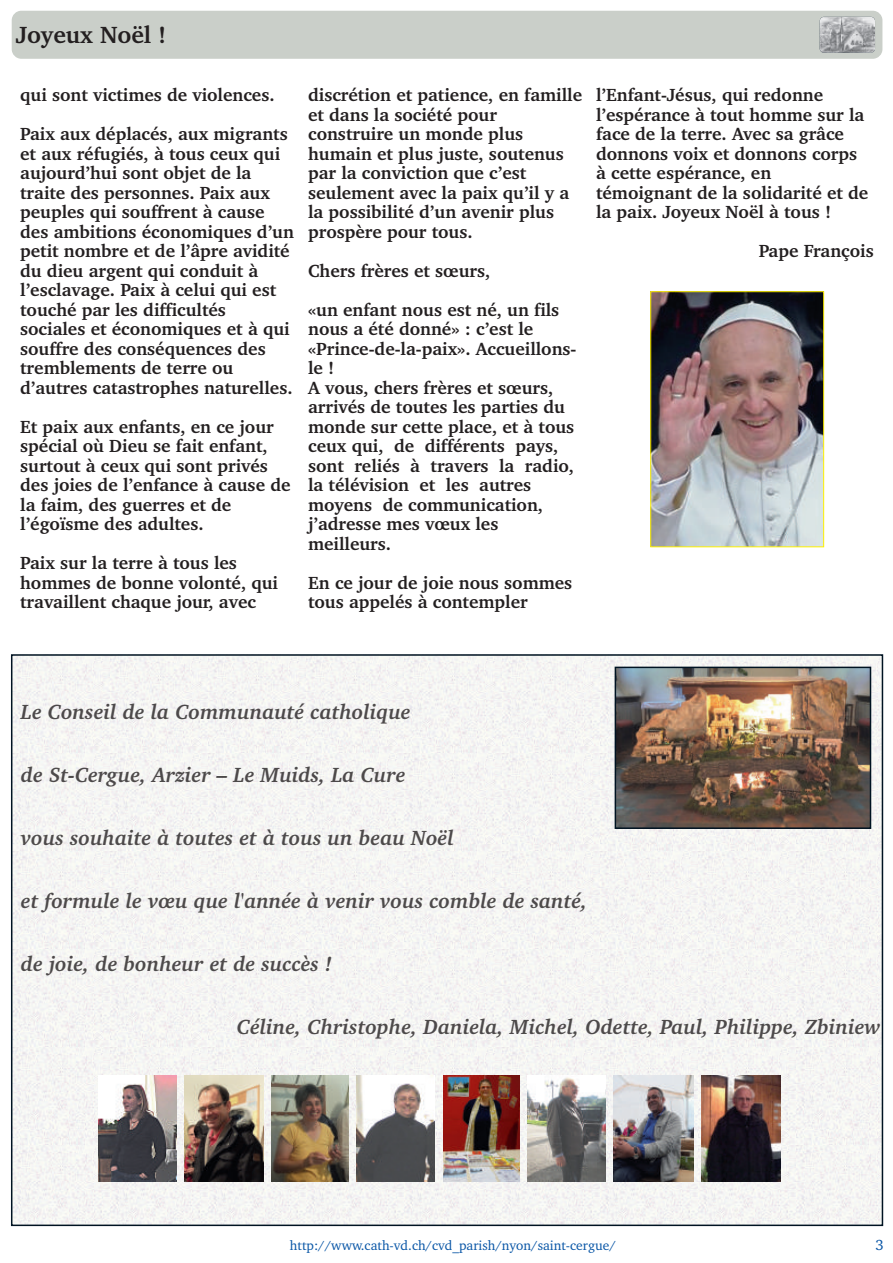
<style>
.page{position:relative;width:893px;height:1263px;background:#fff}
.page>*{position:absolute;margin:0;border:0;box-sizing:border-box;transform-origin:0 0}
.t1{font:700 24px "Charter BT";color:#231f20}
.t2{font:italic 700 21px "Charter BT";color:rgb(35 31 32/.8)}
.t3{font:700 18px/19.5px "Charter BT";color:#231f20}
.t4{font:15px "Charter BT";color:#0855a6}
.t5{font:13.5px "Charter BT";color:#0855a6}
</style>
<div class="page">
<div style="left:12px;top:655px;width:870px;height:570px;background:#f5f5f3"></div>
<div style="left:12px;top:11px;width:870px;height:48px;background:#cacfc9;border-radius:10px"></div>
<div style="left:820px;top:17px;width:55px;height:36px;background:#969a9f;border-radius:4px"></div>
<img style="left:820px;top:17px;width:55px;height:35px;border-radius:4px">
<img style="left:98px;top:1075px;width:79px;height:106px">
<img style="left:185px;top:1075px;width:78px;height:106px">
<img style="left:272px;top:1075px;width:76px;height:106px">
<img style="left:443px;top:1075px;width:77px;height:106px">
<img style="left:356px;top:1075px;width:79px;height:106px">
<img style="left:527px;top:1075px;width:79px;height:106px">
<img style="left:614px;top:1075px;width:79px;height:106px">
<img style="left:618px;top:670px;width:250px;height:156px">
<div style="left:615px;top:667px;width:256px;height:162px;border:2px solid #001322"></div>
<img style="left:701px;top:1075px;width:80px;height:106px">
<img style="left:653px;top:294px;width:169px;height:251px">
<div style="left:651px;top:292px;width:173px;height:255px;border:1px solid #fff101"></div>
<h1 class="t1" style="left:16px;top:25px;width:152px">Joyeux Noël !</h1>
<p class="t3" style="left:20px;top:77px;width:269px;line-height:39px">qui sont victimes de violences.<br>Paix aux déplacés, aux migrants</p>
<p class="t3" style="left:20px;top:145px;width:275px">et aux réfugiés, à tous ceux qui aujourd’hui sont objet de la traite des personnes. Paix aux peuples qui souffrent à cause des ambitions économiques d’un petit nombre et de l’âpre avidité du dieu argent qui conduit à l’esclavage. Paix à celui qui est touché par les difficultés sociales et économiques et à qui souffre des conséquences des tremblements de terre ou d’autres catastrophes naturelles.</p>
<p class="t3" style="left:20px;top:418px;width:272px">Et paix aux enfants, en ce jour spécial où Dieu se fait enfant, surtout à ceux qui sont privés des joies de l’enfance à cause de la faim, des guerres et de l’égoïsme des adultes.</p>
<p class="t3" style="left:20px;top:555px;width:259px">Paix sur la terre à tous les hommes de bonne volonté, qui travaillent chaque jour, avec</p>
<p class="t3" style="left:308px;top:87px;width:275px">discrétion et patience, en famille et dans la société pour construire un monde plus humain et plus juste, soutenus par la conviction que c’est seulement avec la paix qu’il y a la possibilité d’un avenir plus prospère pour tous.</p>
<p class="t3" style="left:308px;top:252px;width:253px;line-height:39px">Chers frères et sœurs,<br>«un enfant nous est né, un fils</p>
<p class="t3" style="left:308px;top:321px;width:270px">nous a été donné» : c’est le «Prince-de-la-paix». Accueillons&shy;le !<br>A vous, chers frères et sœurs, arrivés de toutes les parties du monde sur cette place, et à tous ceux qui, de différents pays, sont reliés à travers la radio, la télévision et les autres moyens de communication, j’adresse mes vœux les meilleurs.</p>
<p class="t3" style="left:308px;top:574px;width:266px">En ce jour de joie nous sommes tous appelés à contempler</p>
<p class="t3" style="left:596px;top:87px;width:274px">l’Enfant-Jésus, qui redonne l’espérance à tout homme sur la face de la terre. Avec sa grâce donnons voix et donnons corps à cette espérance, en témoignant de la solidarité et de la paix. Joyeux Noël à tous !</p>
<p class="t3" style="left:759px;top:243px;width:117px">Pape François</p>
<p class="t2" style="left:21px;top:703px;width:391px">Le Conseil de la Communauté catholique</p>
<p class="t2" style="left:21px;top:766px;width:386px">de St-Cergue, Arzier – Le Muids, La Cure</p>
<p class="t2" style="left:21px;top:829px;width:434px">vous souhaite à toutes et à tous un beau Noël</p>
<p class="t2" style="left:21px;top:892px;width:568px">et formule le vœu que l'année à venir vous comble de santé,</p>
<p class="t2" style="left:21px;top:955px;width:313px">de joie, de bonheur et de succès !</p>
<p class="t2" style="left:237px;top:1018px;width:645px">Céline, Christophe, Daniela, Michel, Odette, Paul, Philippe, Zbiniew</p>
<p class="t5" style="left:290px;top:1240px;width:327px">http://www.cath-vd.ch/cvd_parish/nyon/saint-cergue/</p>
<p class="t4" style="left:875px;top:1239px;width:10px">3</p>
</div>
